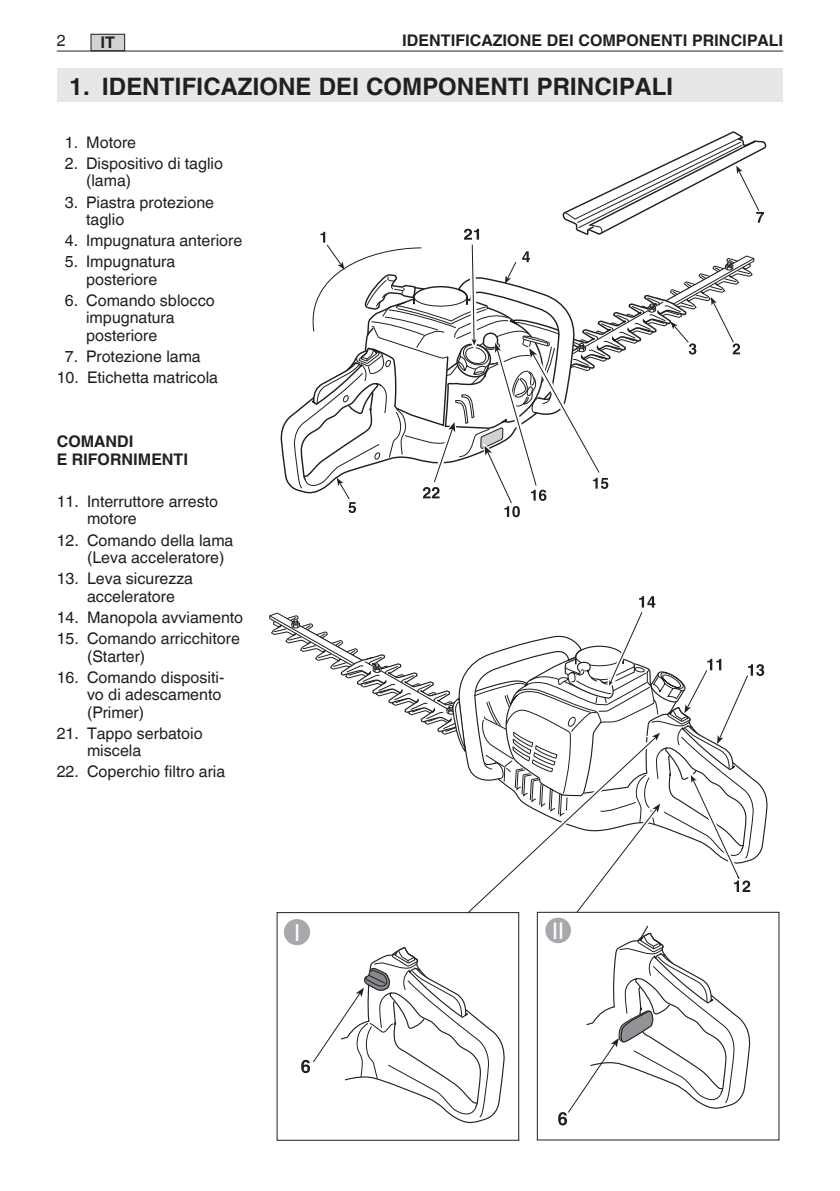
<style>
.page{position:relative;width:840px;height:1191px;background:#fff}
.page>*{position:absolute;margin:0;border:0;box-sizing:border-box;transform-origin:0 0}
.Normale{font:700 24px "Helvetica World";color:#231f20}
.t1{font:23.6px "Helvetica World";color:#fff}
.t2{font:23px "Helvetica World";color:#fff}
.Normale-2{font:16px/17.2px "Helvetica World";color:#231f20}
.Normale-3{font:700 16px/17.2px "Helvetica World";color:#231f20}
</style>
<div class="page">
<div style="left:91px;top:34px;width:34px;height:17px;background:#d1d2d4"></div>
<div style="left:91px;top:34px;width:34px;height:17px;border:1px solid #231f20"></div>
<hr style="left:57px;top:51px;width:725px;height:1px;background:#231f20">
<div style="left:57px;top:69px;width:725px;height:33px;background:#e6e7e9"></div>
<svg style="left:280px;top:413px;width:14px;height:77px"></svg>
<svg style="left:294px;top:131px;width:473px;height:386px"></svg>
<svg style="left:269px;top:596px;width:494px;height:529px"></svg>
<p class="Normale-2" style="left:57px;top:31px;width:10px">2</p>
<p class="Normale-3" style="left:402px;top:31px;width:382px">IDENTIFICAZIONE DEI COMPONENTI PRINCIPALI</p>
<p class="Normale" style="left:69px;top:73px;width:605px">1. IDENTIFICAZIONE DEI COMPONENTI PRINCIPALI</p>
<p class="Normale-3" style="left:100px;top:34px;width:16px">IT</p>
<p class="Normale-2" style="left:65px;top:133px;width:73px">1. Motore</p>
<p class="Normale-2" style="left:86px;top:155px;width:138px;text-indent:-21px">2. Dispositivo di taglio (lama)</p>
<p class="Normale-2" style="left:86px;top:193px;width:129px;text-indent:-21px">3. Piastra protezione taglio</p>
<p class="Normale-2" style="left:65px;top:232px;width:179px">4. Impugnatura anteriore</p>
<p class="Normale-2" style="left:65px;top:253px;width:112px;text-align:center">5. Impugnatura posteriore</p>
<p class="Normale-2" style="left:86px;top:292px;width:130px;text-indent:-21px">6. Comando sblocco impugnatura posteriore</p>
<p class="Normale-2" style="left:65px;top:348px;width:137px">7. Protezione lama</p>
<p class="Normale-2" style="left:57px;top:369px;width:163px">10. Etichetta matricola</p>
<p class="Normale-3" style="left:57px;top:433px;width:133px">COMANDI<br>E RIFORNIMENTI</p>
<p class="Normale-2" style="left:87px;top:493px;width:133px;text-indent:-30px">11. Interruttore arresto motore</p>
<p class="Normale-2" style="left:87px;top:531px;width:148px;text-indent:-30px">12. Comando della lama (Leva acceleratore)</p>
<p class="Normale-2" style="left:87px;top:570px;width:107px;text-indent:-30px">13. Leva sicurezza acceleratore</p>
<p class="Normale-2" style="left:57px;top:609px;width:188px">14. Manopola avviamento</p>
<p class="Normale-2" style="left:87px;top:630px;width:154px;text-indent:-30px">15. Comando arricchitore (Starter)</p>
<p class="Normale-2" style="left:87px;top:668px;width:139px;text-indent:-30px">16. Comando dispositi&shy;vo di adescamento (Primer)</p>
<p class="Normale-2" style="left:87px;top:724px;width:117px;text-indent:-30px">21. Tappo serbatoio miscela</p>
<p class="Normale-2" style="left:57px;top:763px;width:170px">22. Coperchio filtro aria</p>
<p class="t1" style="left:294px;top:918px;width:8px">I</p>
<p class="t2" style="left:552px;top:917px;width:13px">II</p>
</div>
